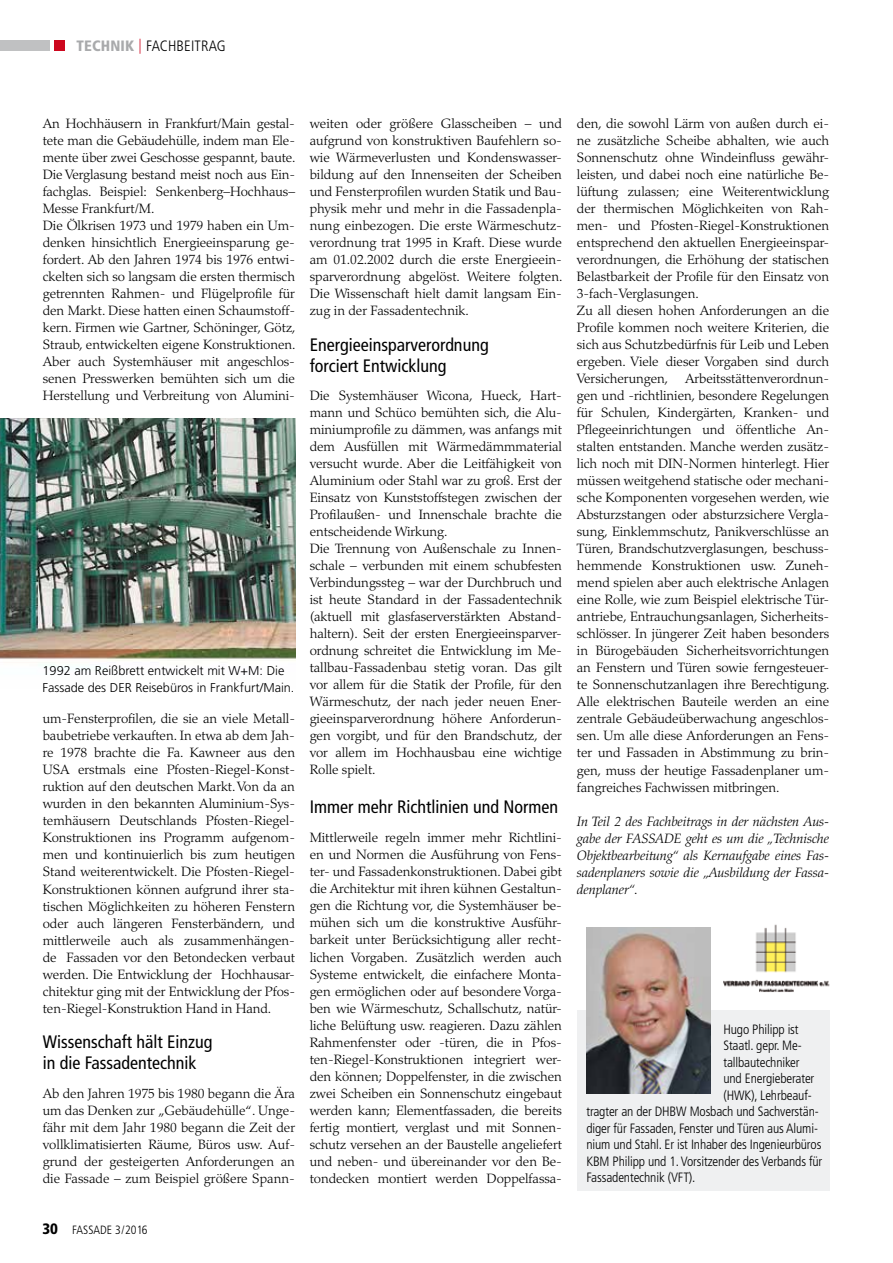
<style>
.page{position:relative;width:893px;height:1263px;background:#fff}
.page>*{position:absolute;margin:0;border:0;box-sizing:border-box;transform-origin:0 0}
.t1{font:condensed 18px/21px "Frutiger";color:#000}
.t2{font:300 condensed 15px "Frutiger";letter-spacing:.01em;color:#000}
.t3{font:300 13.5px/17px "Palatino";letter-spacing:-.005em;color:#000;text-align:justify}
.t4{font:300 condensed 13.5px/16.5px "Frutiger";letter-spacing:-.01em;color:#000}
.t5{font:italic 300 13.5px/17px "Palatino";letter-spacing:-.005em;color:#000;text-align:justify}
.t6{font:300 12.75px/17px "Frutiger";color:#000}
.t7{font:300 condensed 12px "Frutiger";color:#000}
.s1{font-weight:900;color:#a9aaac}
.s2{color:#cd071e}
.s3{font-style:normal}
.s4{font-weight:900;font-size:15px}
</style>
<div class="page">
<div style="left:0;top:41px;width:49px;height:10px;background:#c0c1c2"></div>
<div style="left:54px;top:41px;width:10px;height:10px;background:#cd071e"></div>
<img style="left:0;top:418px;width:295px;height:243px">
<div style="left:577px;top:1010px;width:252px;height:181px;background:#eff0f1"></div>
<img style="left:586px;top:928px;width:125px;height:165px">
<img style="left:723px;top:924px;width:107px;height:68px">
<p class="t2" style="left:77px;top:37px;width:151px"><span class="s1">TECHNIK</span> <span class="s2">|</span> Fachbeitrag</p>
<p class="t3" style="left:43px;top:115px;width:254px;text-align:left">An Hochhäusern in Frankfurt/Main gestal&shy;tete man die Gebäudehülle, indem man Ele&shy;mente über zwei Geschosse gespannt, baute.<br>Die Verglasung bestand meist noch aus Ein&shy;fachglas. Beispiel: Senkenberg–Hochhaus– Messe Frankfurt/M.<br>Die Ölkrisen 1973 und 1979 haben ein Um&shy;denken hinsichtlich Energieeinsparung ge&shy;fordert. Ab den Jahren 1974 bis 1976 entwi&shy;ckelten sich so langsam die ersten thermisch getrennten Rahmen- und Flügelprofile für den Markt. Diese hatten einen Schaumstoff&shy;kern. Firmen wie Gartner, Schöninger, Götz, Straub, entwickelten eigene Konstruktionen.<br>Aber auch Systemhäuser mit angeschlos&shy;senen Presswerken bemühten sich um die Herstellung und Verbreitung von Alumini-</p>
<p class="t6" style="left:43px;top:662px;width:253px">1992 am Reißbrett entwickelt mit W+M: Die<br>Fassade des DER Reisebüros in Frankfurt/Main.</p>
<p class="t3" style="left:43px;top:710px;width:254px">um-Fensterprofilen, die sie an viele Metall&shy;baubetriebe verkauften. In etwa ab dem Jah&shy;re 1978 brachte die Fa. Kawneer aus den USA erstmals eine Pfosten-Riegel-Konst&shy;ruktion auf den deutschen Markt. Von da an wurden in den bekannten Aluminium-Sys&shy;temhäusern Deutschlands Pfosten-Riegel-Konstruktionen ins Programm aufgenom&shy;men und kontinuierlich bis zum heutigen Stand weiterentwickelt. Die Pfosten-Riegel-Konstruktionen können aufgrund ihrer sta&shy;tischen Möglichkeiten zu höheren Fenstern oder auch längeren Fensterbändern, und mittlerweile auch als zusammenhängen&shy;de Fassaden vor den Betondecken verbaut werden. Die Entwicklung der Hochhausar&shy;chitektur ging mit der Entwicklung der Pfos&shy;ten-Riegel-Konstruktion Hand in Hand.</p>
<h1 class="t1" style="left:43px;top:1032px;width:171px">Wissenschaft hält Einzug in die Fassadentechnik</h1>
<p class="t3" style="left:43px;top:1085px;width:254px">Ab den Jahren 1975 bis 1980 begann die Ära um das Denken zur „Gebäudehülle“. Unge&shy;fähr mit dem Jahr 1980 begann die Zeit der vollklimatisierten Räume, Büros usw. Auf&shy;grund der gesteigerten Anforderungen an die Fassade – zum Beispiel größere Spann-</p>
<p class="t3" style="left:310px;top:115px;width:254px">weiten oder größere Glasscheiben – und aufgrund von konstruktiven Baufehlern so&shy;wie Wärmeverlusten und Kondenswasser&shy;bildung auf den Innenseiten der Scheiben und Fensterprofilen wurden Statik und Bau&shy;physik mehr und mehr in die Fassadenpla&shy;nung einbezogen. Die erste Wärmeschutz&shy;verordnung trat 1995 in Kraft. Diese wurde am 01.02.2002 durch die erste Energieein&shy;sparverordnung abgelöst. Weitere folgten.<br>Die Wissenschaft hielt damit langsam Ein&shy;zug in der Fassadentechnik.</p>
<h1 class="t1" style="left:310px;top:334px;width:180px">Energieeinsparverordnung forciert Entwicklung</h1>
<p class="t3" style="left:310px;top:387px;width:254px;text-align:left">Die Systemhäuser Wicona, Hueck, Hart&shy;mann und Schüco bemühten sich, die Alu&shy;miniumprofile zu dämmen, was anfangs mit dem Ausfüllen mit Wärmedämmmaterial versucht wurde. Aber die Leitfähigkeit von Aluminium oder Stahl war zu groß. Erst der Einsatz von Kunststoffstegen zwischen der Profilaußen- und Innenschale brachte die entscheidende Wirkung.<br>Die Trennung von Außenschale zu Innen&shy;schale – verbunden mit einem schubfesten Verbindungssteg – war der Durchbruch und ist heute Standard in der Fassadentechnik (aktuell mit glasfaserverstärkten Abstand&shy;haltern). Seit der ersten Energieeinsparver&shy;ordnung schreitet die Entwicklung im Me&shy;tallbau-Fassadenbau stetig voran. Das gilt vor allem für die Statik der Profile, für den Wärmeschutz, der nach jeder neuen Ener&shy;gieeinsparverordnung höhere Anforderun&shy;gen vorgibt, und für den Brandschutz, der vor allem im Hochhausbau eine wichtige Rolle spielt.</p>
<h1 class="t1" style="left:310px;top:796px;width:250px">Immer mehr Richtlinien und Normen</h1>
<p class="t3" style="left:310px;top:829px;width:254px">Mittlerweile regeln immer mehr Richtlini&shy;en und Normen die Ausführung von Fens&shy;ter- und Fassadenkonstruktionen. Dabei gibt die Architektur mit ihren kühnen Gestaltun&shy;gen die Richtung vor, die Systemhäuser be&shy;mühen sich um die konstruktive Ausführ&shy;barkeit unter Berücksichtigung aller recht&shy;lichen Vorgaben. Zusätzlich werden auch Systeme entwickelt, die einfachere Monta&shy;gen ermöglichen oder auf besondere Vorga&shy;ben wie Wärmeschutz, Schallschutz, natür&shy;liche Belüftung usw. reagieren. Dazu zählen Rahmenfenster oder -türen, die in Pfos&shy;ten-Riegel-Konstruktionen integriert wer&shy;den können; Doppelfenster, in die zwischen zwei Scheiben ein Sonnenschutz eingebaut werden kann; Elementfassaden, die bereits fertig montiert, verglast und mit Sonnen&shy;schutz versehen an der Baustelle angeliefert und neben- und übereinander vor den Be&shy;tondecken montiert werden Doppelfassa-</p>
<p class="t3" style="left:577px;top:115px;width:254px;text-align:left">den, die sowohl Lärm von außen durch ei&shy;ne zusätzliche Scheibe abhalten, wie auch Sonnenschutz ohne Windeinfluss gewähr&shy;leisten, und dabei noch eine natürliche Be&shy;lüftung zulassen; eine Weiterentwicklung der thermischen Möglichkeiten von Rah&shy;men- und Pfosten-Riegel-Konstruktionen entsprechend den aktuellen Energieeinspar&shy;verordnungen, die Erhöhung der statischen Belastbarkeit der Profile für den Einsatz von 3-fach-Verglasungen.<br>Zu all diesen hohen Anforderungen an die Profile kommen noch weitere Kriterien, die sich aus Schutzbedürfnis für Leib und Leben ergeben. Viele dieser Vorgaben sind durch Versicherungen, Arbeitsstättenverordnun&shy;gen und -richtlinien, besondere Regelungen für Schulen, Kindergärten, Kranken- und Pflegeeinrichtungen und öffentliche An&shy;stalten entstanden. Manche werden zusätz&shy;lich noch mit DIN-Normen hinterlegt. Hier müssen weitgehend statische oder mechani&shy;sche Komponenten vorgesehen werden, wie Absturzstangen oder absturzsichere Vergla&shy;sung, Einklemmschutz, Panikverschlüsse an Türen, Brandschutzverglasungen, beschuss&shy;hemmende Konstruktionen usw. Zuneh&shy;mend spielen aber auch elektrische Anlagen eine Rolle, wie zum Beispiel elektrische Tür&shy;antriebe, Entrauchungsanlagen, Sicherheits&shy;schlösser. In jüngerer Zeit haben besonders in Bürogebäuden Sicherheitsvorrichtungen an Fenstern und Türen sowie ferngesteuer&shy;te Sonnenschutzanlagen ihre Berechtigung.<br>Alle elektrischen Bauteile werden an eine zentrale Gebäudeüberwachung angeschlos&shy;sen. Um alle diese Anforderungen an Fens&shy;ter und Fassaden in Abstimmung zu brin&shy;gen, muss der heutige Fassadenplaner um&shy;fangreiches Fachwissen mitbringen.</p>
<p class="t5" style="left:577px;top:813px;width:254px">In Teil 2 des Fachbeitrags in der nächsten Aus&shy;gabe der FASSADE geht es um die „Technische Objektbearbeitung“ als Kernaufgabe eines Fas&shy;sadenplaners sowie die „Ausbildung der Fassa&shy;denplaner“<span class="s3">.</span></p>
<p class="t4" style="left:723px;top:1021px;width:92px">H ugo Philipp ist<br>Staatl. gepr. Me&shy;tallbautechniker und Energieberater (HWK), Lehrbeauf-</p>
<p class="t4" style="left:586px;top:1104px;width:78px">tragter an der DHBW</p>
<p class="t4" style="left:586px;top:1104px;width:237px;text-indent:103px">Mosbach und Sachverstän&shy;diger für Fassaden, Fenster und Türen aus Alumi&shy;nium und Stahl. Er ist I nhaber des I ngenieurbüros KB M Philipp und 1. Vorsitzender des Verbands für Fassadentechnik (VFT).</p>
<p class="t7" style="left:43px;top:1223px;width:107px"><span class="s4">30</span> FASSADE 3/2016</p>
</div>
